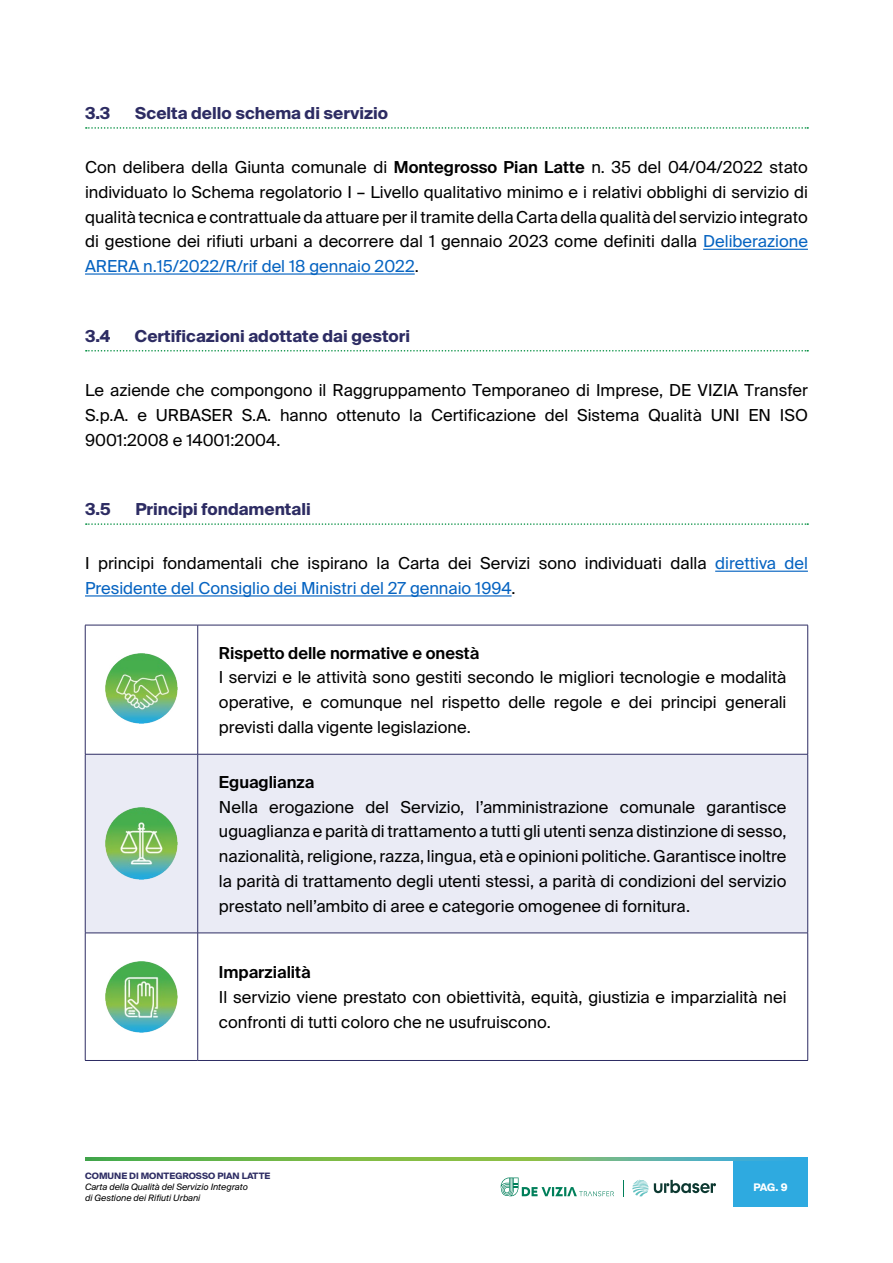
<style>
.page{position:relative;width:893px;height:1263px;background:#fff}
.page>*{position:absolute;margin:0;border:0;box-sizing:border-box;transform-origin:0 0}
.t1{font:16.5px/24.8px "Suisse Intl";color:#000;text-align:justify}
.t2{font:700 16.5px "Suisse Intl";color:#2d2c63}
.t3{font:600 16.5px "Suisse Intl";color:#000}
.t4{font:700 10.5px "Suisse Intl";color:#fff}
.t5{font:italic 8.85px/10.8px "Suisse Intl";color:#000}
.t6{font:700 8.85px "Suisse Intl";color:#2d2c63}
.s1{font-weight:600}
.s2{color:#0563c1}
</style>
<div class="page">
<div style="left:733px;top:1161px;width:75px;height:46px;background:#2eaae0"></div>
<svg style="left:85px;top:1158px;width:723px;height:3px;background:#6ab66c"></svg>
<svg style="left:654px;top:1180px;width:62px;height:13px"></svg>
<svg style="left:632px;top:1180px;width:16px;height:16px"></svg>
<svg style="left:501px;top:1177px;width:113px;height:19px"></svg>
<svg style="left:623px;top:1180px;width:1px;height:16px"></svg>
<svg style="left:86px;top:127px;width:722px;height:2px"></svg>
<hr style="left:703px;top:249px;width:105px;height:1px;background:#0563c1">
<hr style="left:85px;top:273px;width:330px;height:2px;background:#0563c1">
<svg style="left:86px;top:350px;width:722px;height:1px"></svg>
<svg style="left:86px;top:523px;width:722px;height:2px"></svg>
<hr style="left:715px;top:571px;width:93px;height:1px;background:#0563c1">
<hr style="left:85px;top:595px;width:427px;height:1px;background:#0563c1">
<div style="left:86px;top:755px;width:721px;height:178px;background:#eaebf5"></div>
<hr style="left:85px;top:625px;width:113px;height:1px;background:#2d2c63">
<hr style="left:85px;top:625px;width:1px;height:129px;background:#2d2c63">
<hr style="left:198px;top:625px;width:610px;height:1px;background:#2d2c63">
<hr style="left:197px;top:625px;width:1px;height:129px;background:#2d2c63">
<hr style="left:807px;top:625px;width:1px;height:129px;background:#2d2c63">
<hr style="left:85px;top:754px;width:113px;height:1px;background:#2d2c63">
<hr style="left:85px;top:754px;width:1px;height:179px;background:#2d2c63">
<hr style="left:198px;top:754px;width:610px;height:1px;background:#2d2c63">
<hr style="left:197px;top:754px;width:1px;height:179px;background:#2d2c63">
<hr style="left:807px;top:754px;width:1px;height:179px;background:#2d2c63">
<hr style="left:85px;top:933px;width:113px;height:1px;background:#2d2c63">
<hr style="left:85px;top:933px;width:1px;height:127px;background:#2d2c63">
<hr style="left:198px;top:933px;width:610px;height:1px;background:#2d2c63">
<hr style="left:197px;top:933px;width:1px;height:127px;background:#2d2c63">
<hr style="left:807px;top:933px;width:1px;height:127px;background:#2d2c63">
<hr style="left:85px;top:1060px;width:113px;height:1px;background:#2d2c63">
<hr style="left:198px;top:1060px;width:610px;height:1px;background:#2d2c63">
<img style="left:106px;top:653px;width:71px;height:70px">
<img style="left:106px;top:808px;width:71px;height:71px">
<img style="left:106px;top:961px;width:71px;height:71px">
<p class="t2" style="left:85px;top:103px;width:27px">3.3</p>
<p class="t2" style="left:135px;top:103px;width:254px">Scelta dello schema di servizio</p>
<p class="t1" style="left:85px;top:155px;width:724px">Con delibera della Giunta comunale di <span class="s1">Montegrosso Pian Latte</span> n. 35 del 04/04/2022 stato individuato lo Schema regolatorio I – Livello qualitativo minimo e i relativi obblighi di servizio di qualità tecnica e contrattuale da attuare per il tramite della Carta della qualità del servizio integrato di gestione dei rifiuti urbani a decorrere dal 1 gennaio 2023 come definiti dalla <span class="s2">Deliberazione ARERA n.15/2022/R/rif del 18 gennaio 2022</span>.</p>
<p class="t2" style="left:85px;top:326px;width:27px">3.4</p>
<p class="t2" style="left:135px;top:326px;width:277px">Certificazioni adottate dai gestori</p>
<p class="t1" style="left:85px;top:378px;width:724px">Le aziende che compongono il Raggruppamento Temporaneo di Imprese, DE VIZIA Transfer S.p.A. e URBASER S.A. hanno ottenuto la Certificazione del Sistema Qualità UNI EN ISO 9001:2008 e 14001:2004.</p>
<p class="t2" style="left:85px;top:499px;width:27px">3.5</p>
<p class="t2" style="left:136px;top:499px;width:177px">Principi fondamentali</p>
<p class="t1" style="left:85px;top:551px;width:724px">I principi fondamentali che ispirano la Carta dei Servizi sono individuati dalla <span class="s2">direttiva del<br>Presidente del Consiglio dei Ministri del 27 gennaio 1994</span>.</p>
<p class="t3" style="left:219px;top:643px;width:262px">Rispetto delle normative e onestà</p>
<p class="t1" style="left:219px;top:665px;width:569px">I servizi e le attività sono gestiti secondo le migliori tecnologie e modalità operative, e comunque nel rispetto delle regole e dei principi generali previsti dalla vigente legislazione.</p>
<p class="t3" style="left:219px;top:772px;width:97px">Eguaglianza</p>
<p class="t1" style="left:219px;top:794px;width:569px">Nella erogazione del Servizio, l’amministrazione comunale garantisce uguaglianza e parità di trattamento a tutti gli utenti senza distinzione di sesso, nazionalità, religione, razza, lingua, età e opinioni politiche. Garantisce inoltre la parità di trattamento degli utenti stessi, a parità di condizioni del servizio prestato nell’ambito di aree e categorie omogenee di fornitura.</p>
<p class="t3" style="left:219px;top:963px;width:93px">Imparzialità</p>
<p class="t1" style="left:219px;top:985px;width:569px">Il servizio viene prestato con obiettività, equità, giustizia e imparzialità nei confronti di tutti coloro che ne usufruiscono.</p>
<p class="t6" style="left:85px;top:1171px;width:187px">COMUNE DI MONTEGROSSO PIAN LATTE</p>
<p class="t5" style="left:85px;top:1182px;width:164px">Carta della Qualità del Servizio Integrato di Gestione dei Rifiuti Urbani</p>
<p class="t4" style="left:754px;top:1181px;width:36px">PAG. 9</p>
</div>
